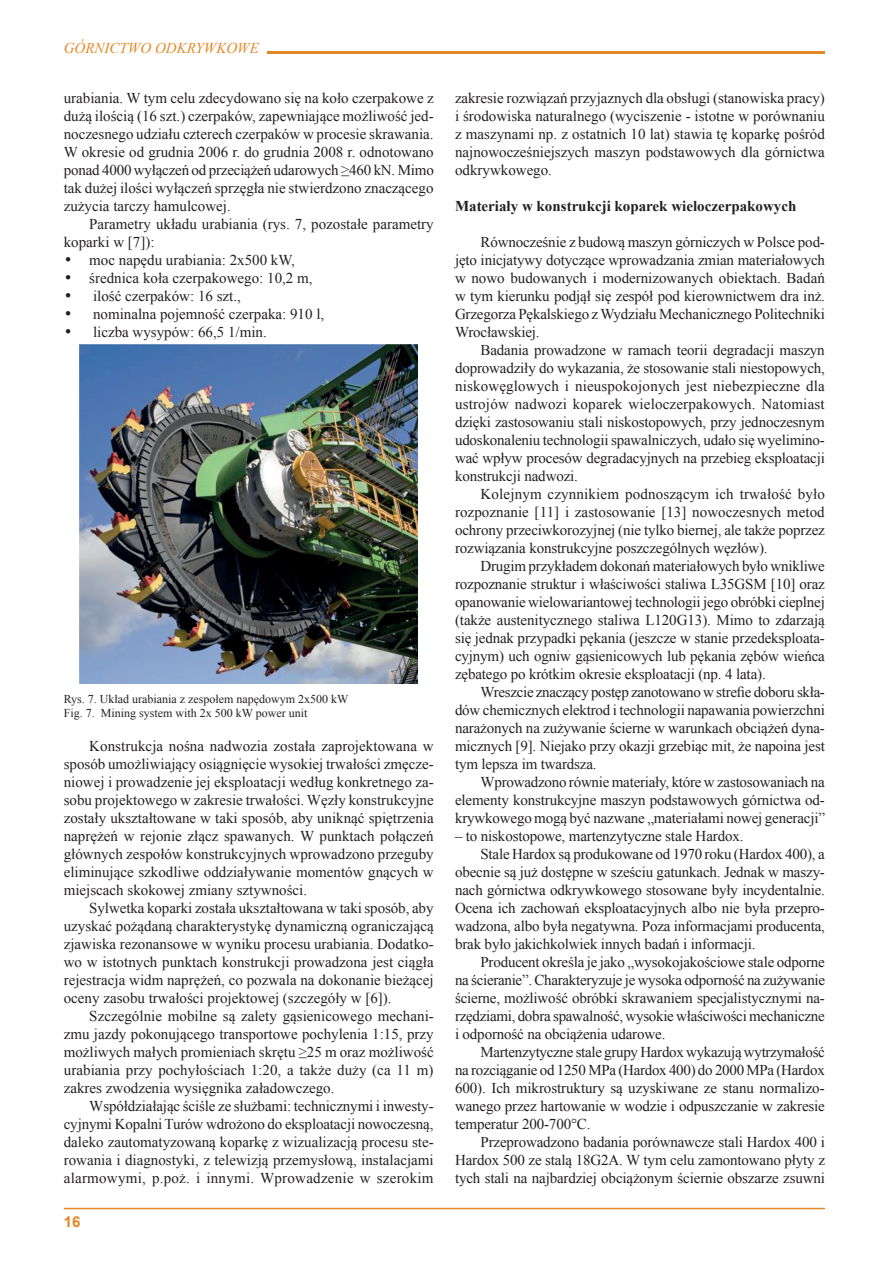
<style>
.page{position:relative;width:893px;height:1263px;background:#fff}
.page>*{position:absolute;margin:0;border:0;box-sizing:border-box;transform-origin:0 0}
.t1{font:15px/18px "Times New Roman";letter-spacing:-.01em;color:#231f20;text-align:justify}
.t2{font:700 15px "Times New Roman";color:#231f20}
.t3{font:italic 15px "Times New Roman";color:#e38824}
.t4{font:700 15px "Arial";color:#e38824}
.t5{font:12px/14.4px "Times New Roman";color:#231f20}
</style>
<div class="page">
<hr style="left:64px;top:1208px;width:761px;height:1px;background:#e38824">
<hr style="left:267px;top:51px;width:558px;height:3px;background:#e38824">
<img style="left:80px;top:345px;width:338px;height:338px">
<p class="t3" style="left:64px;top:37px;width:197px">GÓRNICTWO ODKRYWKOWE</p>
<p class="t1" style="left:64px;top:89px;width:372px">urabiania. W tym celu zdecydowano się na koło czerpakowe z dużą ilością (16 szt.) czerpaków, zapewniające możliwość jed&shy;noczesnego udziału czterech czerpaków w procesie skrawania.<br>W okresie od grudnia 2006 r. do grudnia 2008 r. odnotowano ponad 4000 wyłączeń od przeciążeń udarowych ≥460 kN. Mimo tak dużej ilości wyłączeń sprzęgła nie stwierdzono znaczącego zużycia tarczy hamulcowej.</p>
<p class="t1" style="left:64px;top:215px;width:371px;text-indent:26px">Parametry układu urabiania (rys. 7, pozostałe parametry koparki w [7]):</p>
<p class="t1" style="left:64px;top:251px;width:233px">• moc napędu urabiania: 2x500 kW,</p>
<p class="t1" style="left:64px;top:269px;width:250px">• średnica koła czerpakowego: 10,2 m,</p>
<p class="t1" style="left:64px;top:287px;width:179px">• ilość czerpaków: 16 szt.,</p>
<p class="t1" style="left:64px;top:305px;width:262px">• nominalna pojemność czerpaka: 910 l,</p>
<p class="t1" style="left:64px;top:323px;width:205px">• liczba wysypów: 66,5 1/min.</p>
<p class="t5" style="left:64px;top:691px;width:286px">Rys. 7. Układ urabiania z zespołem napędowym 2x500 kW<br>Fig. 7. Mining system with 2x 500 kW power unit</p>
<p class="t1" style="left:64px;top:737px;width:371px;text-indent:26px">Konstrukcja nośna nadwozia została zaprojektowana w sposób umożliwiający osiągnięcie wysokiej trwałości zmęcze&shy;niowej i prowadzenie jej eksploatacji według konkretnego za&shy;sobu projektowego w zakresie trwałości. Węzły konstrukcyjne zostały ukształtowane w taki sposób, aby uniknąć spiętrzenia naprężeń w rejonie złącz spawanych. W punktach połączeń głównych zespołów konstrukcyjnych wprowadzono przeguby eliminujące szkodliwe oddziaływanie momentów gnących w miejscach skokowej zmiany sztywności.</p>
<p class="t1" style="left:64px;top:899px;width:371px;text-indent:26px">Sylwetka koparki została ukształtowana w taki sposób, aby uzyskać pożądaną charakterystykę dynamiczną ograniczającą zjawiska rezonansowe w wyniku procesu urabiania. Dodatko&shy;wo w istotnych punktach konstrukcji prowadzona jest ciągła rejestracja widm naprężeń, co pozwala na dokonanie bieżącej oceny zasobu trwałości projektowej (szczegóły w [6]).</p>
<p class="t1" style="left:64px;top:1007px;width:371px;text-indent:26px">Szczególnie mobilne są zalety gąsienicowego mechani&shy;zmu jazdy pokonującego transportowe pochylenia 1:15, przy możliwych małych promieniach skrętu ≥25 m oraz możliwość urabiania przy pochyłościach 1:20, a także duży (ca 11 m) zakres zwodzenia wysięgnika załadowczego.</p>
<p class="t1" style="left:64px;top:1097px;width:371px;text-indent:26px">Współdziałając ściśle ze służbami: technicznymi i inwesty&shy;cyjnymi Kopalni Turów wdrożono do eksploatacji nowoczesną, daleko zautomatyzowaną koparkę z wizualizacją procesu ste&shy;rowania i diagnostyki, z telewizją przemysłową, instalacjami alarmowymi, p.poż. i innymi. Wprowadzenie w szerokim</p>
<p class="t4" style="left:64px;top:1212px;width:18px">16</p>
<p class="t1" style="left:455px;top:89px;width:371px">zakresie rozwiązań przyjaznych dla obsługi (stanowiska pracy) i środowiska naturalnego (wyciszenie - istotne w porównaniu z maszynami np. z ostatnich 10 lat) stawia tę koparkę pośród najnowocześniejszych maszyn podstawowych dla górnictwa odkrywkowego.</p>
<p class="t2" style="left:455px;top:196px;width:343px">Materiały w konstrukcji koparek wieloczerpakowych</p>
<p class="t1" style="left:455px;top:233px;width:371px;text-indent:26px">Równocześnie z budową maszyn górniczych w Polsce pod&shy;jęto inicjatywy dotyczące wprowadzania zmian materiałowych w nowo budowanych i modernizowanych obiektach. Badań w tym kierunku podjął się zespół pod kierownictwem dra inż.<br>Grzegorza Pękalskiego z Wydziału Mechanicznego Politechniki Wrocławskiej.</p>
<p class="t1" style="left:455px;top:341px;width:371px;text-indent:26px">Badania prowadzone w ramach teorii degradacji maszyn doprowadziły do wykazania, że stosowanie stali niestopowych, niskowęglowych i nieuspokojonych jest niebezpieczne dla ustrojów nadwozi koparek wieloczerpakowych. Natomiast dzięki zastosowaniu stali niskostopowych, przy jednoczesnym udoskonaleniu technologii spawalniczych, udało się wyelimino&shy;wać wpływ procesów degradacyjnych na przebieg eksploatacji konstrukcji nadwozi.</p>
<p class="t1" style="left:455px;top:485px;width:371px;text-indent:26px">Kolejnym czynnikiem podnoszącym ich trwałość było rozpoznanie [11] i zastosowanie [13] nowoczesnych metod ochrony przeciwkorozyjnej (nie tylko biernej, ale także poprzez rozwiązania konstrukcyjne poszczególnych węzłów).</p>
<p class="t1" style="left:455px;top:557px;width:371px;text-indent:26px">Drugim przykładem dokonań materiałowych było wnikliwe rozpoznanie struktur i właściwości staliwa L35GSM [10] oraz opanowanie wielowariantowej technologii jego obróbki cieplnej (także austenitycznego staliwa L120G13). Mimo to zdarzają się jednak przypadki pękania (jeszcze w stanie przedeksploata&shy;cyjnym) uch ogniw gąsienicowych lub pękania zębów wieńca zębatego po krótkim okresie eksploatacji (np. 4 lata).</p>
<p class="t1" style="left:455px;top:683px;width:371px;text-indent:26px">Wreszcie znaczący postęp zanotowano w strefie doboru skła&shy;dów chemicznych elektrod i technologii napawania powierzchni narażonych na zużywanie ścierne w warunkach obciążeń dyna&shy;micznych [9]. Niejako przy okazji grzebiąc mit, że napoina jest tym lepsza im twardsza.</p>
<p class="t1" style="left:455px;top:773px;width:371px;text-indent:26px">Wprowadzono równie materiały, które w zastosowaniach na elementy konstrukcyjne maszyn podstawowych górnictwa od&shy;krywkowego mogą być nazwane „materiałami nowej generacji”</p>
<p class="t1" style="left:455px;top:827px;width:290px">– to niskostopowe, martenzytyczne stale Hardox.</p>
<p class="t1" style="left:480px;top:845px;width:346px">Stale Hardox są produkowane od 1970 roku (Hardox 400), a</p>
<p class="t1" style="left:455px;top:863px;width:371px">obecnie są już dostępne w sześciu gatunkach. Jednak w maszy-</p>
<p class="t1" style="left:455px;top:881px;width:371px">nach górnictwa odkrywkowego stosowane były incydentalnie.</p>
<p class="t1" style="left:455px;top:899px;width:371px">Ocena ich zachowań eksploatacyjnych albo nie była przepro-</p>
<p class="t1" style="left:455px;top:917px;width:372px">wadzona, albo była negatywna. Poza informacjami producenta,</p>
<p class="t1" style="left:455px;top:935px;width:302px">brak było jakichkolwiek innych badań i informacji.</p>
<p class="t1" style="left:480px;top:953px;width:346px">Producent określa je jako „wysokojakościowe stale odporne</p>
<p class="t1" style="left:455px;top:971px;width:372px">na ścieranie”. Charakteryzuje je wysoka odporność na zużywanie</p>
<p class="t1" style="left:455px;top:989px;width:371px">ścierne, możliwość obróbki skrawaniem specjalistycznymi na-</p>
<p class="t1" style="left:455px;top:1007px;width:371px">rzędziami, dobra spawalność, wysokie właściwości mechaniczne</p>
<p class="t1" style="left:455px;top:1025px;width:212px">i odporność na obciążenia udarowe.</p>
<p class="t1" style="left:480px;top:1043px;width:346px">Martenzytyczne stale grupy Hardox wykazują wytrzymałość</p>
<p class="t1" style="left:455px;top:1061px;width:371px">na rozciąganie od 1250 MPa (Hardox 400) do 2000 MPa (Hardox</p>
<p class="t1" style="left:455px;top:1079px;width:371px">600). Ich mikrostruktury są uzyskiwane ze stanu normalizo-</p>
<p class="t1" style="left:455px;top:1097px;width:371px">wanego przez hartowanie w wodzie i odpuszczanie w zakresie</p>
<p class="t1" style="left:455px;top:1115px;width:137px">temperatur 200-700°C.</p>
<p class="t1" style="left:480px;top:1133px;width:346px">Przeprowadzono badania porównawcze stali Hardox 400 i</p>
<p class="t1" style="left:455px;top:1151px;width:371px">Hardox 500 ze stalą 18G2A. W tym celu zamontowano płyty z</p>
<p class="t1" style="left:455px;top:1169px;width:372px">tych stali na najbardziej obciążonym ściernie obszarze zsuwni</p>
</div>
